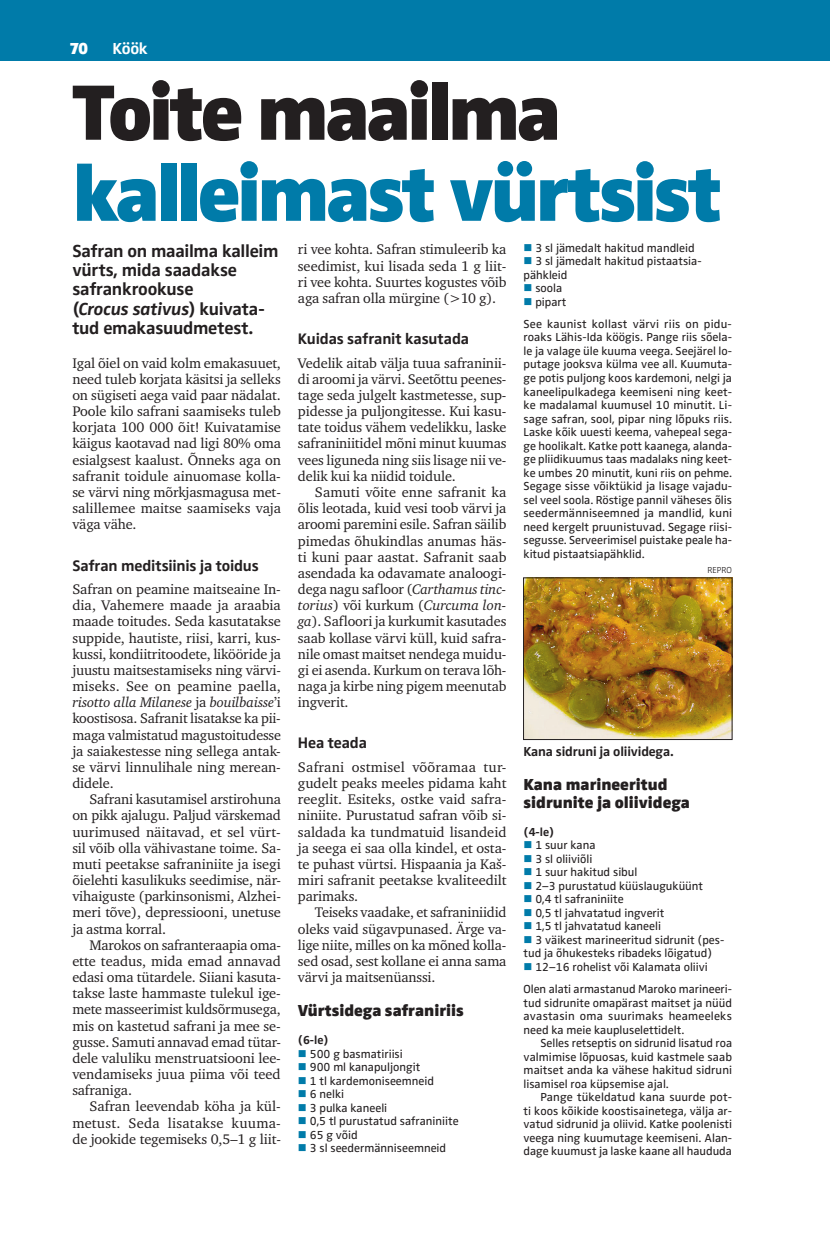
<style>
.page{position:relative;width:830px;height:1234px;background:#fff}
.page>*{position:absolute;margin:0;border:0;box-sizing:border-box;transform-origin:0 0}
.t1{font:900 81px "Zwo Pro";letter-spacing:-.045em;color:#007ba9}
.t2{font:900 81px "Zwo Pro";letter-spacing:-.045em;color:#231f20}
.t3{font:700 18px/19.5px "Zwo Pro";letter-spacing:-.015em;color:#231f20}
.t4{font:900 16.5px/18px "Zwo Pro";color:#231f20}
.t5{font:700 16.5px "Zwo Pro";color:#fff}
.t6{font:900 16.5px "Zwo Pro";color:#fff}
.t7{font:700 15.75px "Zwo Pro";letter-spacing:-.01em;color:#231f20}
.t8{font:14.25px/16.2px "Charter ITC";letter-spacing:-.01em;color:#231f20;text-align:justify}
.t9{font:700 13.5px "Zwo Pro";letter-spacing:-.01em;color:#231f20}
.t10{font:12px/13.5px "Zwo Pro";color:#231f20}
.t11{font:700 12px "Zwo Pro";color:#231f20}
.t12{font:300 9px "Zwo Pro";color:#231f20}
.s1{font-style:italic}
.s2{color:#007ba9}
</style>
<div class="page">
<hr style="left:829px;top:0;width:1px;height:60px;background:#007ba9">
<div style="left:0;top:0;width:829px;height:60px;background:#007ba9"></div>
<img style="left:525px;top:579px;width:205px;height:158px">
<div style="left:523px;top:577px;width:209px;height:162px;border:1px solid #231f20"></div>
<p class="t6" style="left:70px;top:39px;width:20px">70</p>
<p class="t5" style="left:112px;top:39px;width:37px">Köök</p>
<h1 class="t2" style="left:72px;top:64px;width:490px">Toite maailma</h1>
<h1 class="t1" style="left:72px;top:145px;width:651px">kalleimast vürtsist</h1>
<p class="t3" style="left:72px;top:241px;width:208px">Safran on maailma kalleim vürts, mida saadakse safrankrookuse<br>(<span class="s1">Crocus sativus</span>) kuivata&shy;tud emakasuudmetest.</p>
<p class="t8" style="left:72px;top:354px;width:210px">Igal õiel on vaid kolm emakasuuet, need tuleb korjata käsitsi ja selleks on sügiseti aega vaid paar nädalat.<br>Poole kilo safrani saamiseks tuleb korjata 100 000 õit! Kuivatamise käigus kaotavad nad ligi 80% oma esialgsest kaalust. Õnneks aga on safranit toidule ainuomase kolla&shy;se värvi ning mõrkjasmagusa met&shy;salillemee maitse saamiseks vaja väga vähe.</p>
<p class="t7" style="left:72px;top:556px;width:188px">Safran meditsiinis ja toidus</p>
<p class="t8" style="left:72px;top:581px;width:210px">Safran on peamine maitseaine In&shy;dia, Vahemere maade ja araabia maade toitudes. Seda kasutatakse suppide, hautiste, riisi, karri, kus&shy;kussi, kondiitritoodete, likööride ja juustu maitsestamiseks ning värvi&shy;miseks. See on peamine paella, <span class="s1">risotto alla Milanese</span> ja <span class="s1">bouilbaisse</span>’i koostisosa. Safranit lisatakse ka pii&shy;maga valmistatud magustoitudesse ja saiakestesse ning sellega antak&shy;se värvi linnulihale ning merean&shy;didele.</p>
<p class="t8" style="left:72px;top:791px;width:210px;text-indent:17px">Safrani kasutamisel arstirohuna on pikk ajalugu. Paljud värskemad uurimused näitavad, et sel vürt&shy;sil võib olla vähivastane toime. Sa&shy;muti peetakse safraniniite ja isegi õielehti kasulikuks seedimise, när&shy;vihaiguste (parkinsonismi, Alzhei&shy;meri tõve), depressiooni, unetuse ja astma korral.</p>
<p class="t8" style="left:72px;top:936px;width:210px;text-indent:17px">Marokos on safranteraapia oma&shy;ette teadus, mida emad annavad edasi oma tütardele. Siiani kasuta&shy;takse laste hammaste tulekul ige&shy;mete masseerimist kuldsõrmusega, mis on kastetud safrani ja mee se&shy;gusse. Samuti annavad emad tütar&shy;dele valuliku menstruatsiooni lee&shy;vendamiseks juua piima või teed safraniga.</p>
<p class="t8" style="left:72px;top:1098px;width:210px;text-indent:17px">Safran leevendab köha ja kül&shy;metust. Seda lisatakse kuuma&shy;de jookide tegemiseks 0,5–1 g liit-</p>
<p class="t8" style="left:298px;top:241px;width:210px">ri vee kohta. Safran stimuleerib ka seedimist, kui lisada seda 1 g liit&shy;ri vee kohta. Suurtes kogustes võib aga safran olla mürgine (&gt;10 g).</p>
<p class="t7" style="left:298px;top:329px;width:173px">Kuidas safranit kasutada</p>
<p class="t8" style="left:298px;top:354px;width:210px">Vedelik aitab välja tuua safraninii&shy;di aroomi ja värvi. Seetõttu peenes&shy;tage seda julgelt kastmetesse, sup&shy;pidesse ja puljongitesse. Kui kasu&shy;tate toidus vähem vedelikku, laske safraniniitidel mõni minut kuumas vees liguneda ning siis lisage nii ve&shy;delik kui ka niidid toidule.</p>
<p class="t8" style="left:298px;top:484px;width:210px;text-indent:17px">Samuti võite enne safranit ka õlis leotada, kuid vesi toob värvi ja aroomi paremini esile. Safran säilib pimedas õhukindlas anumas häs&shy;ti kuni paar aastat. Safranit saab asendada ka odavamate analoogi&shy;dega nagu safloor (<span class="s1">Carthamus tinc&shy;torius</span>) või kurkum (<span class="s1">Curcuma lon&shy;ga</span>). Safloori ja kurkumit kasutades saab kollase värvi küll, kuid safra&shy;nile omast maitset nendega muidu&shy;gi ei asenda. Kurkum on terava lõh&shy;naga ja kirbe ning pigem meenutab ingverit.</p>
<p class="t7" style="left:298px;top:733px;width:71px">Hea teada</p>
<p class="t8" style="left:298px;top:758px;width:210px">Safrani ostmisel võõramaa tur&shy;gudelt peaks meeles pidama kaht reeglit. Esiteks, ostke vaid safra&shy;niniite. Purustatud safran võib si&shy;saldada ka tundmatuid lisandeid ja seega ei saa olla kindel, et osta&shy;te puhast vürtsi. Hispaania ja Kaš&shy;miri safranit peetakse kvaliteedilt parimaks.</p>
<p class="t8" style="left:298px;top:904px;width:210px;text-indent:17px">Teiseks vaadake, et safraniniidid oleks vaid sügavpunased. Ärge va&shy;lige niite, milles on ka mõned kolla&shy;sed osad, sest kollane ei anna sama värvi ja maitsenüanssi.</p>
<p class="t4" style="left:298px;top:1001px;width:167px">Vürtsidega safraniriis</p>
<p class="t11" style="left:298px;top:1032px;width:32px">(6-le)</p>
<p class="t10" style="left:298px;top:1046px;width:106px"><span class="s2">■</span> 500 g basmatiriisi</p>
<p class="t10" style="left:298px;top:1060px;width:124px"><span class="s2">■</span> 900 ml kanapuljongit</p>
<p class="t10" style="left:298px;top:1073px;width:138px"><span class="s2">■</span> 1 tl kardemoniseemneid</p>
<p class="t10" style="left:298px;top:1087px;width:48px"><span class="s2">■</span> 6 nelki</p>
<p class="t10" style="left:298px;top:1100px;width:91px"><span class="s2">■</span> 3 pulka kaneeli</p>
<p class="t10" style="left:298px;top:1114px;width:162px"><span class="s2">■</span> 0,5 tl purustatud safraniniite</p>
<p class="t10" style="left:298px;top:1127px;width:61px"><span class="s2">■</span> 65 g võid</p>
<p class="t10" style="left:298px;top:1141px;width:150px"><span class="s2">■</span> 3 sl seedermänniseemneid</p>
<p class="t10" style="left:523px;top:241px;width:173px"><span class="s2">■</span> 3 sl jämedalt hakitud mandleid</p>
<p class="t10" style="left:523px;top:255px;width:179px"><span class="s2">■</span> 3 sl jämedalt hakitud pistaatsia&shy;pähkleid</p>
<p class="t10" style="left:523px;top:282px;width:40px"><span class="s2">■</span> soola</p>
<p class="t10" style="left:523px;top:291px;width:210px;line-height:22px"><span class="s2">■</span> pipart<br>See kaunist kollast värvi riis on pidu-</p>
<p class="t10" style="left:523px;top:331px;width:210px;text-align:justify">roaks Lähis-Ida köögis. Pange riis sõela&shy;le ja valage üle kuuma veega. Seejärel lo&shy;putage jooksva külma vee all. Kuumuta&shy;ge potis puljong koos kardemoni, nelgi ja kaneelipulkadega keemiseni ning keet&shy;ke madalamal kuumusel 10 minutit. Li&shy;sage safran, sool, pipar ning lõpuks riis.<br>Laske kõik uuesti keema, vahepeal sega&shy;ge hoolikalt. Katke pott kaanega, alanda&shy;ge pliidikuumus taas madalaks ning keet&shy;ke umbes 20 minutit, kuni riis on pehme.<br>Segage sisse võiktükid ja lisage vajadu&shy;sel veel soola. Röstige pannil väheses õlis seedermänniseemned ja mandlid, kuni need kergelt pruunistuvad. Segage riisi&shy;segusse. Serveerimisel puistake peale ha&shy;kitud pistaatsiapähklid.</p>
<p class="t12" style="left:707px;top:565px;width:26px">REPRO</p>
<p class="t9" style="left:523px;top:743px;width:151px">Kana sidruni ja oliividega.</p>
<p class="t4" style="left:523px;top:775px;width:168px">Kana marineeritud sidrunite ja oliividega</p>
<p class="t11" style="left:523px;top:824px;width:32px">(4-le)</p>
<p class="t10" style="left:523px;top:838px;width:73px"><span class="s2">■</span> 1 suur kana</p>
<p class="t10" style="left:523px;top:852px;width:70px"><span class="s2">■</span> 3 sl oliiviõli</p>
<p class="t10" style="left:523px;top:865px;width:115px"><span class="s2">■</span> 1 suur hakitud sibul</p>
<p class="t10" style="left:523px;top:879px;width:181px"><span class="s2">■</span> 2–3 purustatud küüslauguküünt</p>
<p class="t10" style="left:523px;top:892px;width:102px"><span class="s2">■</span> 0,4 tl safraniniite</p>
<p class="t10" style="left:523px;top:906px;width:142px"><span class="s2">■</span> 0,5 tl jahvatatud ingverit</p>
<p class="t10" style="left:523px;top:919px;width:139px"><span class="s2">■</span> 1,5 tl jahvatatud kaneeli</p>
<p class="t10" style="left:523px;top:933px;width:202px"><span class="s2">■</span> 3 väikest marineeritud sidrunit (pes&shy;tud ja õhukesteks ribadeks lõigatud)</p>
<p class="t10" style="left:523px;top:956px;width:210px;line-height:22px"><span class="s2">■</span> 12–16 rohelist või Kalamata oliivi<br>Olen alati armastanud Maroko marineeri-</p>
<p class="t10" style="left:523px;top:995px;width:210px;text-align:justify">tud sidrunite omapärast maitset ja nüüd avastasin oma suurimaks heameeleks need ka meie kaupluselettidelt.</p>
<p class="t10" style="left:523px;top:1036px;width:210px;text-align:justify;text-indent:17px">Selles retseptis on sidrunid lisatud roa valmimise lõpuosas, kuid kastmele saab maitset anda ka vähese hakitud sidruni lisamisel roa küpsemise ajal.</p>
<p class="t10" style="left:523px;top:1090px;width:210px;text-align:justify;text-indent:17px">Pange tükeldatud kana suurde pot&shy;ti koos kõikide koostisainetega, välja ar&shy;vatud sidrunid ja oliivid. Katke poolenisti veega ning kuumutage keemiseni. Alan&shy;dage kuumust ja laske kaane all haududa</p>
</div>
